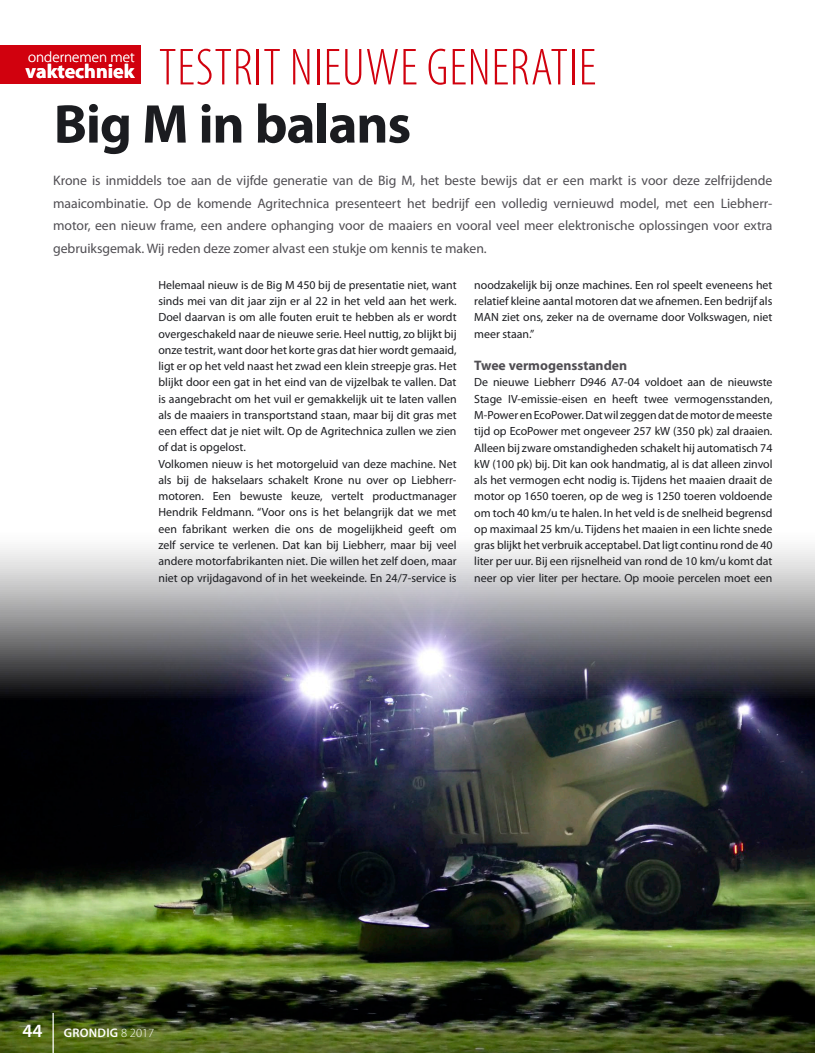
<style>
.page{position:relative;width:815px;height:1053px;background:#fff}
.page>*{position:absolute;margin:0;border:0;box-sizing:border-box;transform-origin:0 0}
.t1{font:700 55px "Myriad Pro";letter-spacing:-.02em;color:#1b1c20}
.t2{font:300 condensed 52.5px "Myriad Pro";letter-spacing:.02em;color:#d1010e}
.t3{font:700 20px "Myriad Pro";color:#fff}
.t4{font:300 15px "Myriad Pro";color:#fff}
.t5{font:13.75px/22.5px "Myriad Pro";letter-spacing:-.005em;color:#504e53;text-align:justify}
.t6{font:700 13.75px "Myriad Pro";color:#504e53}
.t7{font:600 12.5px "Myriad Pro";letter-spacing:.02em;color:#fff}
.t8{font:11.88px/16.2px "Myriad Pro";color:#1b1c20;text-align:justify}
.s1{font-size:18.75px}
.s2{font-weight:300}
</style>
<div class="page">
<div style="left:0;top:45px;width:141px;height:39px;background:#d1010e"></div>
<img style="left:0;top:548px;width:815px;height:504px">
<hr style="left:53px;top:1012px;width:1px;height:40px;background:#fff">
<h2 class="t2" style="left:159px;top:36px;width:439px">TESTRIT NIEUWE GENERATIE</h2>
<h1 class="t1" style="left:54px;top:88px;width:359px">Big M in balans</h1>
<p class="t5" style="left:53px;top:169px;width:721px">Krone is inmiddels toe aan de vijfde generatie van de Big M, het beste bewijs dat er een markt is voor deze zelfrijdende maaicombinatie. Op de komende Agritechnica presenteert het bedrijf een volledig vernieuwd model, met een Liebherr&shy;motor, een nieuw frame, een andere ophanging voor de maaiers en vooral veel meer elektronische oplossingen voor extra gebruiksgemak. Wij reden deze zomer alvast een stukje om kennis te maken.</p>
<p class="t8" style="left:158px;top:276px;width:300px;text-align:left">Helemaal nieuw is de Big M 450 bij de presentatie niet, want sinds mei van dit jaar zijn er al 22 in het veld aan het werk.<br>Doel daarvan is om alle fouten eruit te hebben als er wordt overgeschakeld naar de nieuwe serie. Heel nuttig, zo blijkt bij onze testrit, want door het korte gras dat hier wordt gemaaid, ligt er op het veld naast het zwad een klein streepje gras. Het blijkt door een gat in het eind van de vijzelbak te vallen. Dat is aangebracht om het vuil er gemakkelijk uit te laten vallen als de maaiers in transportstand staan, maar bij dit gras met een effect dat je niet wilt. Op de Agritechnica zullen we zien of dat is opgelost.<br>Volkomen nieuw is het motorgeluid van deze machine. Net als bij de hakselaars schakelt Krone nu over op Liebherr&shy;motoren. Een bewuste keuze, vertelt productmanager Hendrik Feldmann. “Voor ons is het belangrijk dat we met een fabrikant werken die ons de mogelijkheid geeft om zelf service te verlenen. Dat kan bij Liebherr, maar bij veel andere motorfabrikanten niet. Die willen het zelf doen, maar niet op vrijdagavond of in het weekeinde. En 24/7-service is</p>
<p class="t8" style="left:474px;top:276px;width:300px">noodzakelijk bij onze machines. Een rol speelt eveneens het relatief kleine aantal motoren dat we afnemen. Een bedrijf als MAN ziet ons, zeker na de overname door Volkswagen, niet meer staan.”</p>
<p class="t4" style="left:28px;top:48px;width:108px">ondernemen met</p>
<h3 class="t3" style="left:26px;top:58px;width:110px">vaktechniek</h3>
<p class="t6" style="left:474px;top:356px;width:154px">Twee vermogensstanden</p>
<p class="t8" style="left:474px;top:374px;width:300px">De nieuwe Liebherr D946 A7-04 voldoet aan de nieuwste Stage IV-emissie-eisen en heeft twee vermogensstanden, M-Power en EcoPower. Dat wil zeggen dat de motor de meeste tijd op EcoPower met ongeveer 257 kW (350 pk) zal draaien.<br>Alleen bij zware omstandigheden schakelt hij automatisch 74 kW (100 pk) bij. Dit kan ook handmatig, al is dat alleen zinvol als het vermogen echt nodig is. Tijdens het maaien draait de motor op 1650 toeren, op de weg is 1250 toeren voldoende om toch 40 km/u te halen. In het veld is de snelheid begrensd op maximaal 25 km/u. Tijdens het maaien in een lichte snede gras blijkt het verbruik acceptabel. Dat ligt continu rond de 40 liter per uur. Bij een rijsnelheid van rond de 10 km/u komt dat neer op vier liter per hectare. Op mooie percelen moet een</p>
<p class="t7" style="left:22px;top:1024px;width:133px"><span class="s1">44</span> GRONDIG <span class="s2">8 2017</span></p>
</div>
